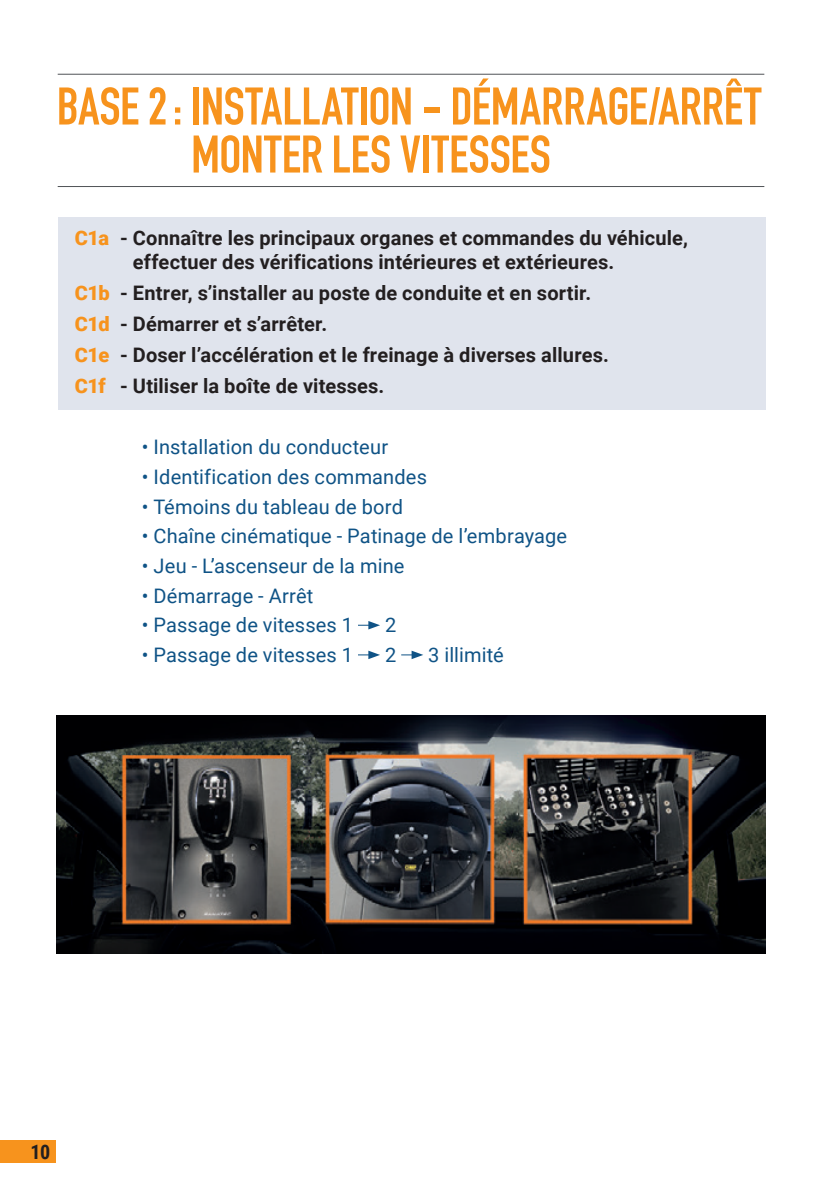
<style>
.page{position:relative;width:823px;height:1191px;background:#fff}
.page>*{position:absolute;margin:0;border:0;box-sizing:border-box;transform-origin:0 0}
.t1{font:700 52px/48px "DIN Condensed";color:#f7931d}
.t2{font:700 20px/24px "Roboto";letter-spacing:.01em;color:#231f20}
.t3{font:20px "Roboto";letter-spacing:.005em;color:#0f5386}
.t4{font:700 20px "Roboto Condensed";color:#231f20}
.s1{font-weight:900;color:#f7931d}
</style>
<div class="page">
<div style="left:58px;top:217px;width:706px;height:193px;background:#e0e4ed"></div>
<hr style="left:58px;top:74px;width:705px;height:1px;background:#505357">
<hr style="left:58px;top:186px;width:705px;height:1px;background:#505357">
<svg style="left:358px;top:621px;width:22px;height:8px"></svg>
<svg style="left:358px;top:650px;width:22px;height:9px"></svg>
<svg style="left:401px;top:650px;width:22px;height:9px"></svg>
<div style="left:0;top:1140px;width:56px;height:22px;background:#f7931d"></div>
<img style="left:57px;top:716px;width:707px;height:238px">
<p class="t1" style="left:191px;top:82px;width:571px;text-indent:-134px">BASE 2: INSTALLATION - DÉMARRAGE/ARRÊT<br>MONTER LES VITESSES</p>
<p class="t2" style="left:133px;top:226px;width:556px;text-indent:-58px"><span class="s1">C1a</span> - Connaître les principaux organes et commandes du véhicule, effectuer des vérifications intérieures et extérieures.</p>
<p class="t2" style="left:75px;top:280px;width:517px"><span class="s1">C1b</span> - Entrer, s’installer au poste de conduite et en sortir.</p>
<p class="t2" style="left:75px;top:311px;width:254px"><span class="s1">C1d</span> - Démarrer et s’arrêter.</p>
<p class="t2" style="left:75px;top:342px;width:535px"><span class="s1">C1e</span> - Doser l’accélération et le freinage à diverses allures.</p>
<p class="t2" style="left:75px;top:373px;width:311px"><span class="s1">C1f</span> - Utiliser la boîte de vitesses.</p>
<p class="t3" style="left:142px;top:433px;width:247px">• Installation du conducteur</p>
<p class="t3" style="left:142px;top:463px;width:286px">• Identification des commandes</p>
<p class="t3" style="left:142px;top:492px;width:262px">• Témoins du tableau de bord</p>
<p class="t3" style="left:142px;top:522px;width:426px">• Chaîne cinématique - Patinage de l’embrayage</p>
<p class="t3" style="left:142px;top:552px;width:264px">• Jeu - L’ascenseur de la mine</p>
<p class="t3" style="left:142px;top:581px;width:173px">• Démarrage - Arrêt</p>
<p class="t3" style="left:142px;top:611px;width:212px">• Passage de vitesses 1</p>
<p class="t3" style="left:385px;top:611px;width:13px">2</p>
<p class="t3" style="left:142px;top:641px;width:212px">• Passage de vitesses 1</p>
<p class="t3" style="left:385px;top:641px;width:13px">2</p>
<p class="t3" style="left:428px;top:641px;width:77px">3 illimité</p>
<p class="t4" style="left:31px;top:1137px;width:21px">10</p>
</div>
